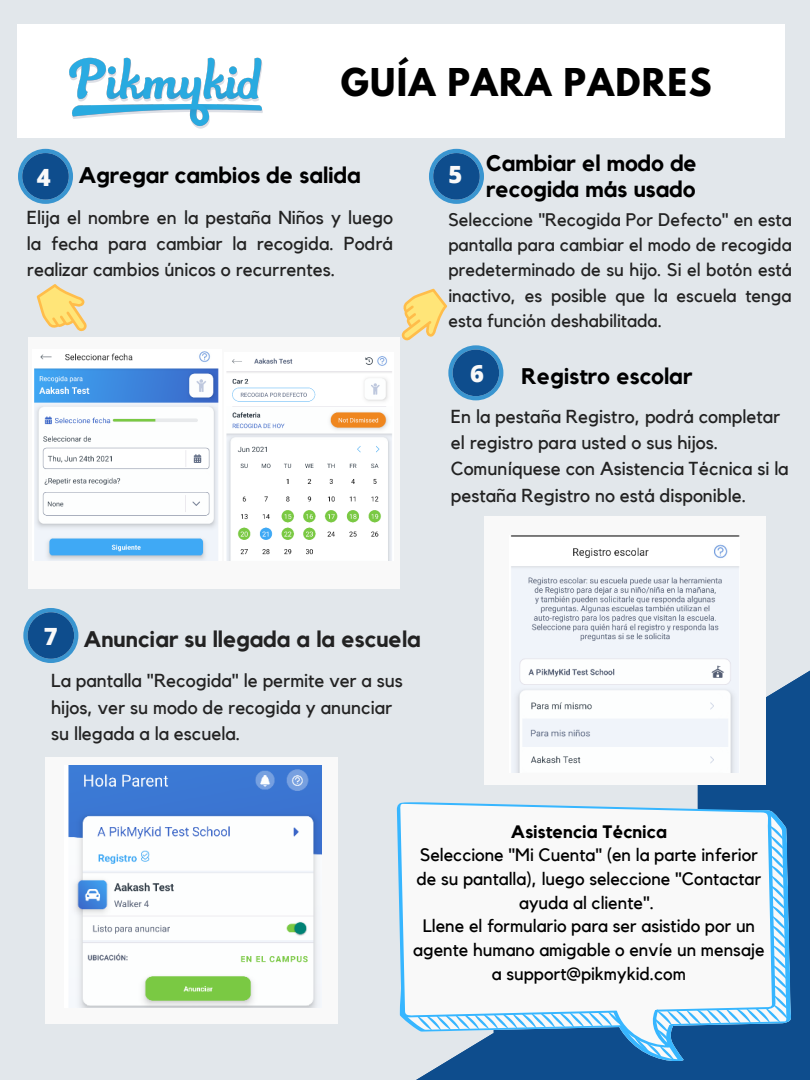
<style>
.page{position:relative;width:810px;height:1080px;background:#e2e7eb}
.page>*{position:absolute;margin:0;border:0;box-sizing:border-box;transform-origin:0 0}
.t1{font:700 33.94px "League Spartan";letter-spacing:.04em;color:#000}
.t2{font:800 23.75px "Open Sans";color:#f9f9f9}
.t3{font:700 22.5px/25.8px "Kollektif";color:#000}
.t4{font:700 22.5px "Kollektif";color:#222}
.t5{font:18.75px/26.2px "Kollektif";color:#222}
.t6{font:18.19px/25.4px "Kollektif";color:#222;text-align:justify}
.t7{font:17.94px/23.6px "Kollektif";color:#000;text-align:center}
.t8{font:700 17.94px "Kollektif";color:#000}
</style>
<div class="page">
<svg style="left:416px;top:671px;width:394px;height:409px"></svg>
<svg style="left:397px;top:794px;width:379px;height:260px;background:#d9e6ef"></svg>
<div style="left:28px;top:337px;width:372px;height:251px;background:#f9f9f9"></div>
<div style="left:46px;top:757px;width:292px;height:266px;background:#f9f9f9"></div>
<div style="left:484px;top:516px;width:281px;height:269px;background:#f9f9f9"></div>
<div style="left:17px;top:24px;width:767px;height:114px;background:#fff"></div>
<img style="left:69px;top:57px;width:194px;height:72px">
<svg style="left:18px;top:149px;width:55px;height:55px"></svg>
<div style="left:22px;top:153px;width:47px;height:47px;background:#0e4d8d;border-radius:50%"></div>
<svg style="left:429px;top:149px;width:55px;height:55px"></svg>
<div style="left:433px;top:153px;width:47px;height:47px;background:#0e4d8d;border-radius:50%"></div>
<svg style="left:23px;top:608px;width:55px;height:55px"></svg>
<div style="left:28px;top:612px;width:46px;height:47px;background:#0e4d8d;border-radius:50%"></div>
<svg style="left:401px;top:288px;width:102px;height:112px"></svg>
<svg style="left:36px;top:284px;width:51px;height:48px"></svg>
<img style="left:34px;top:351px;width:185px;height:210px">
<img style="left:226px;top:356px;width:166px;height:205px">
<img style="left:511px;top:536px;width:229px;height:236px">
<img style="left:68px;top:766px;width:254px;height:242px">
<p class="t2" style="left:37px;top:160px;width:15px">4</p>
<p class="t1" style="left:341px;top:65px;width:372px">GUÍA PARA PADRES</p>
<p class="t3" style="left:78px;top:163px;width:284px">Agregar cambios de salida</p>
<p class="t2" style="left:448px;top:158px;width:15px">5</p>
<p class="t3" style="left:486px;top:151px;width:212px">Cambiar el modo de recogida más usado</p>
<p class="t5" style="left:27px;top:205px;width:368px;text-align:justify">Elija el nombre en la pestaña Niños y luego la fecha para cambiar la recogida. Podrá realizar cambios únicos o recurrentes.</p>
<p class="t6" style="left:448px;top:207px;width:345px">Seleccione "Recogida Por Defecto" en esta pantalla para cambiar el modo de recogida predeterminado de su hijo. Si el botón está inactivo, es posible que la escuela tenga esta función deshabilitada.</p>
<p class="t2" style="left:470px;top:356px;width:15px">6</p>
<p class="t3" style="left:522px;top:364px;width:172px">Registro escolar</p>
<p class="t5" style="left:451px;top:404px;width:339px">En la pestaña Registro, podrá completar el registro para usted o sus hijos.<br>Comuníquese con Asistencia Técnica si la pestaña Registro no está disponible.</p>
<p class="t2" style="left:44px;top:620px;width:15px">7</p>
<p class="t4" style="left:83px;top:629px;width:339px">Anunciar su llegada a la escuela</p>
<p class="t5" style="left:51px;top:669px;width:353px">La pantalla "Recogida" le permite ver a sus hijos, ver su modo de recogida y anunciar su llegada a la escuela.</p>
<p class="t8" style="left:511px;top:823px;width:158px">Asistencia Técnica</p>
<p class="t7" style="left:417px;top:844px;width:346px">Seleccione "Mi Cuenta" (en la parte inferior de su pantalla), luego seleccione "Contactar ayuda al cliente".</p>
<p class="t7" style="left:413px;top:915px;width:353px">Llene el formulario para ser asistido por un agente humano amigable o envíe un mensaje a support@pikmykid.com</p>
</div>
